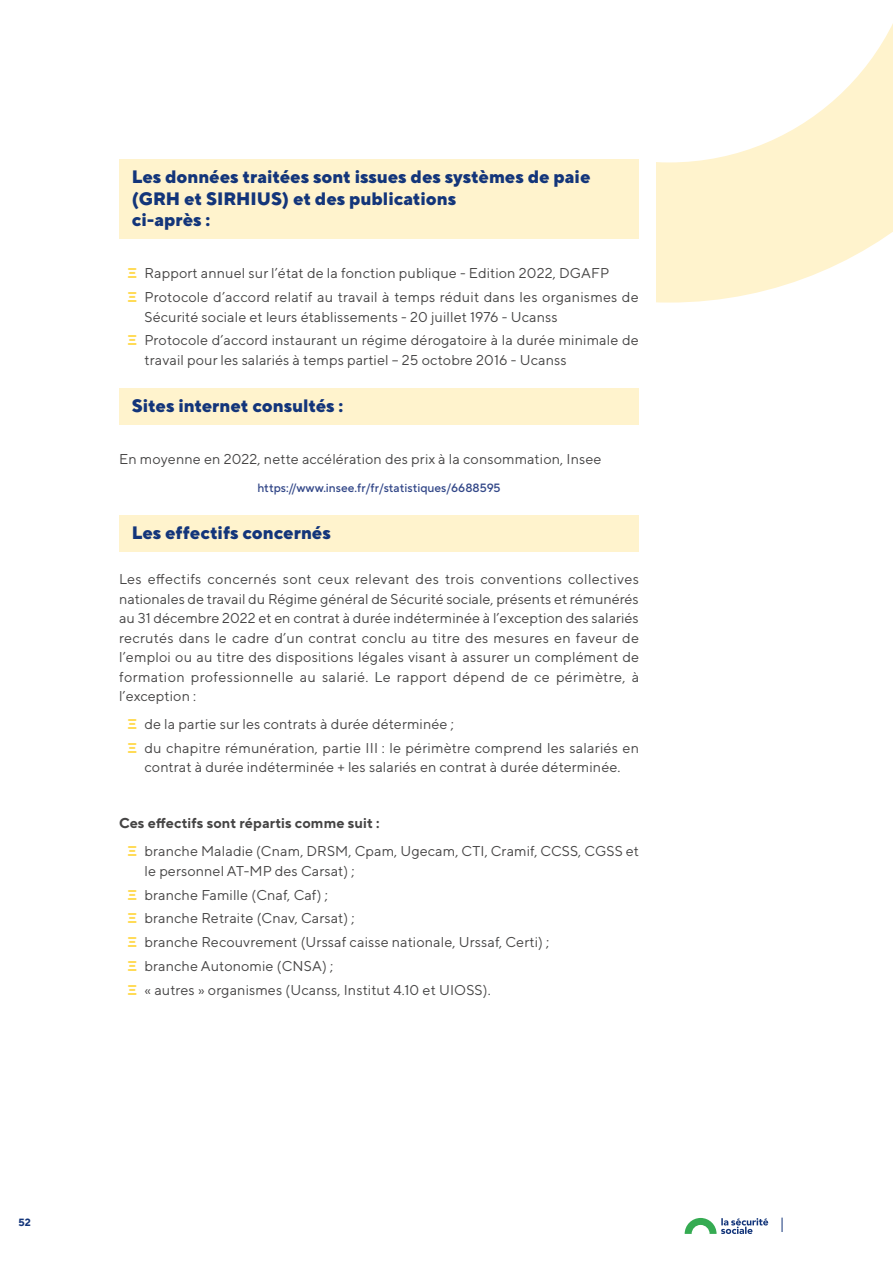
<style>
.page{position:relative;width:893px;height:1263px;background:#fff}
.page>*{position:absolute;margin:0;border:0;box-sizing:border-box;transform-origin:0 0}
.titre_encart{font:800 18px/21.6px "TT Norms Pro";color:#13357a}
.texte{font:14.25px/19.5px "TT Norms Pro";letter-spacing:.01em;color:#454444}
.texte-2{font:700 14.25px "TT Norms Pro";letter-spacing:.01em;color:#454444}
.TextGraph{font:500 12px "TT Norms Pro";color:#324788}
.t1{font:700 10.5px "TT Norms Pro";color:#13357a}
.s1{font-weight:700;color:#ffdb57}
</style>
<div class="page">
<svg style="left:782px;top:1217px;width:1px;height:15px"></svg>
<svg style="left:685px;top:1218px;width:83px;height:16px"></svg>
<div style="left:119px;top:159px;width:520px;height:80px;background:#fff3cd"></div>
<div style="left:119px;top:388px;width:520px;height:36px;background:#fff3cd"></div>
<div style="left:119px;top:515px;width:520px;height:36px;background:#fff3cd"></div>
<svg style="left:657px;top:23px;width:236px;height:280px;fill:#fff3cd"></svg>
<p class="t1" style="left:19px;top:1214px;width:14px">52</p>
<p class="titre_encart" style="left:132px;top:165px;width:460px">Les données traitées sont issues des systèmes de paie (GRH et SIRHIUS) et des publications<br>ci-après :</p>
<p class="texte" style="left:128px;top:262px;width:483px"><span class="s1">Ξ</span> Rapport annuel sur l’état de la fonction publique - Edition 2022, DGAFP</p>
<p class="texte" style="left:145px;top:286px;width:496px;text-indent:-17px"><span class="s1">Ξ</span> Protocole d’accord relatif au travail à temps réduit dans les organismes de<br>Sécurité sociale et leurs établissements - 20 juillet 1976 - Ucanss</p>
<p class="texte" style="left:145px;top:329px;width:496px;text-indent:-17px"><span class="s1">Ξ</span> Protocole d’accord instaurant un régime dérogatoire à la durée minimale de travail pour les salariés à temps partiel – 25 octobre 2016 - Ucanss</p>
<p class="titre_encart" style="left:132px;top:393px;width:213px">Sites internet consultés :</p>
<p class="texte" style="left:119px;top:448px;width:484px">En moyenne en 2022, nette accélération des prix à la consommation, Insee</p>
<p class="TextGraph" style="left:257px;top:480px;width:245px">https://www.insee.fr/fr/statistiques/6688595</p>
<p class="titre_encart" style="left:132px;top:520px;width:200px">Les effectifs concernés</p>
<p class="texte" style="left:119px;top:568px;width:522px;text-align:justify">Les effectifs concernés sont ceux relevant des trois conventions collectives nationales de travail du Régime général de Sécurité sociale, présents et rémunérés au 31 décembre 2022 et en contrat à durée indéterminée à l’exception des salariés recrutés dans le cadre d’un contrat conclu au titre des mesures en faveur de l’emploi ou au titre des dispositions légales visant à assurer un complément de formation professionnelle au salarié. Le rapport dépend de ce périmètre, à l’exception :</p>
<p class="texte" style="left:128px;top:713px;width:328px"><span class="s1">Ξ</span> de la partie sur les contrats à durée déterminée ;</p>
<p class="texte" style="left:128px;top:737px;width:513px;text-align:center"><span class="s1">Ξ</span> du chapitre rémunération, partie III : le périmètre comprend les salariés en contrat à durée indéterminée + les salariés en contrat à durée déterminée.</p>
<p class="texte-2" style="left:119px;top:813px;width:262px">Ces effectifs sont répartis comme suit :</p>
<p class="texte" style="left:145px;top:840px;width:496px;text-indent:-17px"><span class="s1">Ξ</span> branche Maladie (Cnam, DRSM, Cpam, Ugecam, CTI, Cramif, CCSS, CGSS et le personnel AT-MP des Carsat) ;</p>
<p class="texte" style="left:128px;top:884px;width:202px"><span class="s1">Ξ</span> branche Famille (Cnaf, Caf) ;</p>
<p class="texte" style="left:128px;top:907px;width:229px"><span class="s1">Ξ</span> branche Retraite (Cnav, Carsat) ;</p>
<p class="texte" style="left:128px;top:931px;width:423px"><span class="s1">Ξ</span> branche Recouvrement (Urssaf caisse nationale, Urssaf, Certi) ;</p>
<p class="texte" style="left:128px;top:955px;width:207px"><span class="s1">Ξ</span> branche Autonomie (CNSA) ;</p>
<p class="texte" style="left:128px;top:979px;width:365px"><span class="s1">Ξ</span> « autres » organismes (Ucanss, Institut 4.10 et UIOSS).</p>
</div>
